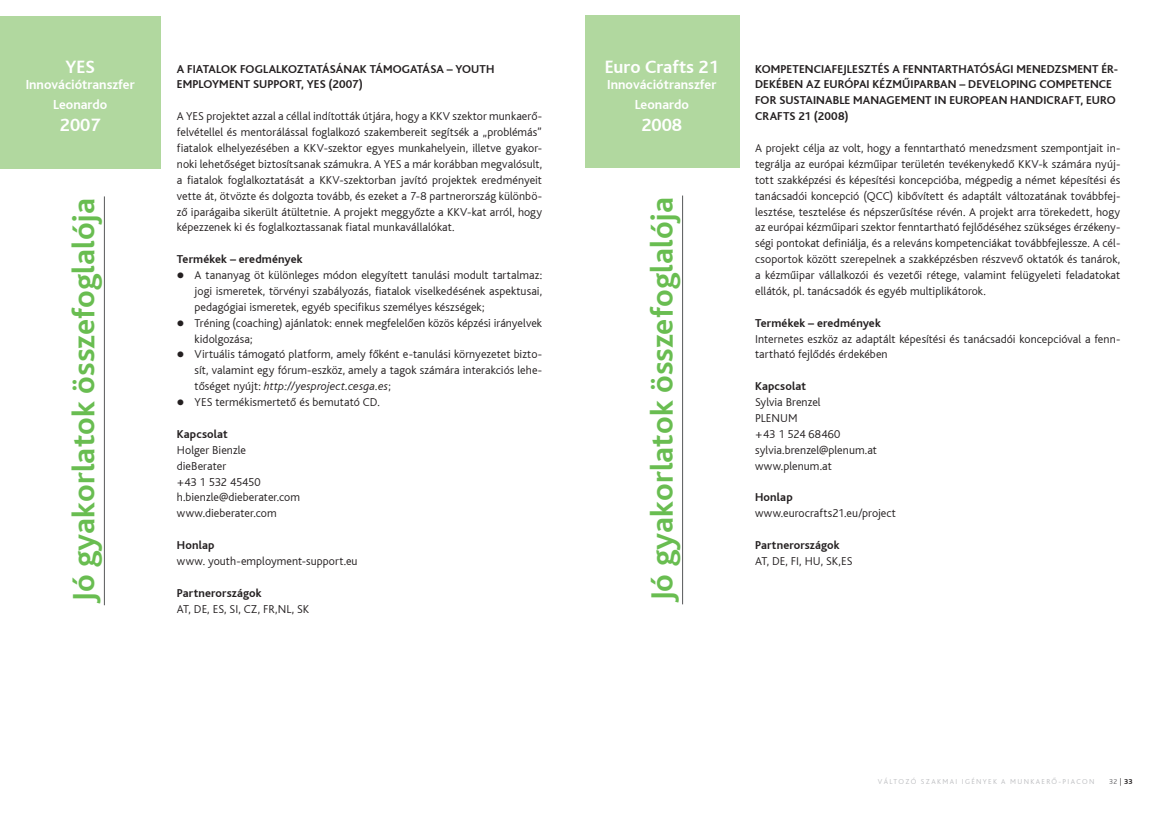
<style>
.page{position:relative;width:1170px;height:833px;background:#fff}
.page>*{position:absolute;margin:0;border:0;box-sizing:border-box;transform-origin:0 0}
.t1{font:32.5px "Bliss Bold HU";color:#69bd51}
.t2{font:18.75px "Bliss Bold HU";color:#fff}
.t3{font:13.75px/19.5px "Bliss Bold HU";color:#fff;text-align:center}
.t4{font:300 12px/15.9px "Bliss";letter-spacing:.005em;color:#231f20;text-align:justify}
.t5{font:700 12px/15.9px "Bliss";letter-spacing:.01em;color:#231f20}
.t6{font:300 7.5px "Bliss";letter-spacing:.18em;color:#bcbdc0}
.t7{font:300 7.5px "Bliss";color:#636366}
.s1{font-style:italic}
.s2{color:#231f20}
.s3{font-weight:700;color:#231f20}
</style>
<div class="page">
<div style="left:0;top:16px;width:161px;height:153px;background:#b1d89f"></div>
<hr style="left:104px;top:196px;width:1px;height:409px;background:#57585a">
<div style="left:585px;top:15px;width:154px;height:153px;background:#b1d89f"></div>
<hr style="left:682px;top:195px;width:1px;height:409px;background:#57585a">
<h2 class="t2" style="left:66px;top:56px;width:31px">YES</h2>
<p class="t3" style="left:26px;top:75px;width:110px">Innovációtranszfer<br>Leonardo</p>
<h2 class="t2" style="left:60px;top:114px;width:42px">2007</h2>
<h1 class="t1" style="left:65px;top:603px;width:407px;rotate:-90deg">Jó gyakorlatok összefoglalója</h1>
<p class="t5" style="left:177px;top:61px;width:319px">A FIATALOK FOGLALKOZTATÁSÁNAK TÁMOGATÁSA – YOUTH<br>EMPLOYMENT SUPPORT, YES (2007)</p>
<p class="t4" style="left:177px;top:109px;width:367px">A YES projektet azzal a céllal indították útjára, hogy a KKV szektor munkaerő&shy;felvétellel és mentorálással foglalkozó szakembereit segítsék a „problémás” fiatalok elhelyezésében a KKV-szektor egyes munkahelyein, illetve gyakor&shy;noki lehetőséget biztosítsanak számukra. A YES a már korábban megvalósult, a fiatalok foglalkoztatását a KKV-szektorban javító projektek eredményeit vette át, ötvözte és dolgozta tovább, és ezeket a 7-8 partnerország különbö&shy;ző iparágaiba sikerült átültetnie. A projekt meggyőzte a KKV-kat arról, hogy képezzenek ki és foglalkoztassanak fiatal munkavállalókat.</p>
<p class="t5" style="left:177px;top:251px;width:127px">Termékek – eredmények</p>
<p class="t4" style="left:195px;top:267px;width:349px;text-indent:-18px">● A tananyag öt különleges módon elegyített tanulási modult tartalmaz: jogi ismeretek, törvényi szabályozás, fiatalok viselkedésének aspektusai, pedagógiai ismeretek, egyéb specifikus személyes készségek;</p>
<p class="t4" style="left:195px;top:315px;width:349px;text-indent:-18px">● Tréning (coaching) ajánlatok: ennek megfelelően közös képzési irányelvek kidolgozása;</p>
<p class="t4" style="left:195px;top:347px;width:349px;text-indent:-18px">● Virtuális támogató platform, amely főként e-tanulási környezetet bizto&shy;sít, valamint egy fórum-eszköz, amely a tagok számára interakciós lehe&shy;tőséget nyújt: <span class="s1">http://yesproject.cesga.es</span>;</p>
<p class="t4" style="left:177px;top:394px;width:204px">● YES termékismertető és bemutató CD.</p>
<p class="t5" style="left:177px;top:426px;width:52px">Kapcsolat</p>
<p class="t4" style="left:177px;top:442px;width:125px;text-align:left">Holger Bienzle<br>dieBerater<br>+43 1 532 45450 h.bienzle@dieberater.com www.dieberater.com</p>
<p class="t5" style="left:177px;top:537px;width:39px">Honlap</p>
<p class="t4" style="left:177px;top:553px;width:182px">www. youth-employment-support.eu</p>
<p class="t5" style="left:177px;top:585px;width:86px">Partnerországok</p>
<p class="t4" style="left:177px;top:601px;width:134px">AT, DE, ES, SI, CZ, FR,NL, SK</p>
<h2 class="t2" style="left:604px;top:56px;width:116px">Euro Crafts 21</h2>
<p class="t3" style="left:607px;top:75px;width:110px">Innovációtranszfer<br>Leonardo</p>
<h2 class="t2" style="left:641px;top:114px;width:42px">2008</h2>
<h1 class="t1" style="left:643px;top:602px;width:407px;rotate:-90deg">Jó gyakorlatok összefoglalója</h1>
<p class="t5" style="left:755px;top:61px;width:364px">KOMPETENCIAFEJLESZTÉS A FENNTARTHATÓSÁGI MENEDZSMENT ÉR-DEKÉBEN AZ EURÓPAI KÉZMŰIPARBAN – DEVELOPING COMPETENCE FOR SUSTAINABLE MANAGEMENT IN EUROPEAN HANDICRAFT, EURO CRAFTS 21 (2008)</p>
<p class="t4" style="left:755px;top:140px;width:367px">A projekt célja az volt, hogy a fenntartható menedzsment szempontjait in&shy;tegrálja az európai kézműipar területén tevékenykedő KKV-k számára nyúj&shy;tott szakképzési és képesítési koncepcióba, mégpedig a német képesítési és tanácsadói koncepció (QCC) kibővített és adaptált változatának továbbfej&shy;lesztése, tesztelése és népszerűsítése révén. A projekt arra törekedett, hogy az európai kézműipari szektor fenntartható fejlődéséhez szükséges érzékeny&shy;ségi pontokat definiálja, és a releváns kompetenciákat továbbfejlessze. A cél&shy;csoportok között szerepelnek a szakképzésben részvevő oktatók és tanárok, a kézműipar vállalkozói és vezetői rétege, valamint felügyeleti feladatokat ellátók, pl. tanácsadók és egyéb multiplikátorok.</p>
<p class="t5" style="left:755px;top:315px;width:127px">Termékek – eredmények</p>
<p class="t4" style="left:755px;top:331px;width:367px">Internetes eszköz az adaptált képesítési és tanácsadói koncepcióval a fenn&shy;tartható fejlődés érdekében</p>
<p class="t5" style="left:755px;top:378px;width:52px">Kapcsolat</p>
<p class="t4" style="left:755px;top:394px;width:123px;text-align:left">Sylvia Brenzel<br>PLENUM<br>+43 1 524 68460 sylvia.brenzel@plenum.at www.plenum.at</p>
<p class="t5" style="left:755px;top:490px;width:39px">Honlap</p>
<p class="t4" style="left:755px;top:505px;width:142px">www.eurocrafts21.eu/project</p>
<p class="t5" style="left:755px;top:537px;width:86px">Partnerországok</p>
<p class="t4" style="left:755px;top:553px;width:99px">AT, DE, FI, HU, SK,ES</p>
<p class="t6" style="left:877px;top:778px;width:218px">VÁLTOZÓ SZAKMAI IGÉNYEK A MUNKAERŐ-PIACON</p>
<p class="t7" style="left:1108px;top:778px;width:25px">32 <span class="s2">|</span> <span class="s3">33</span></p>
</div>
